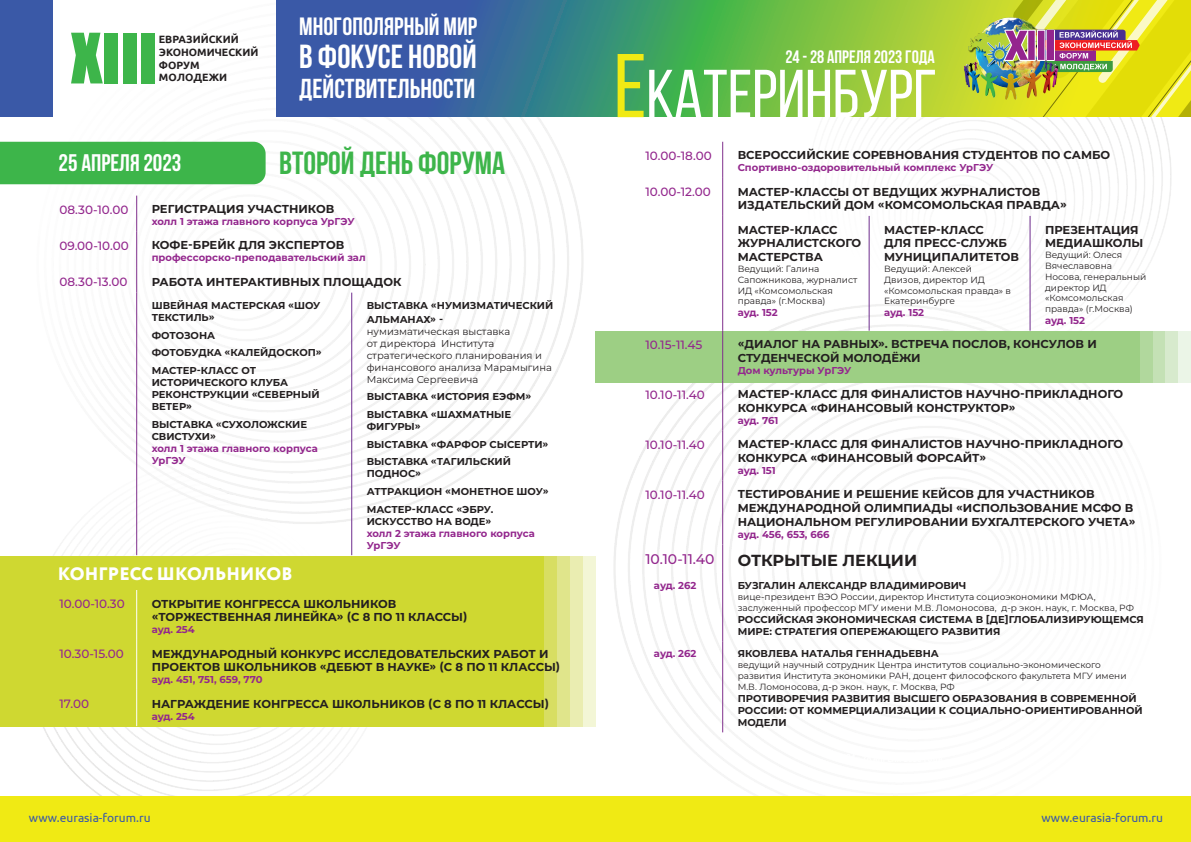
<style>
.page{position:relative;width:1191px;height:842px;background:#fff}
.page>*{position:absolute;margin:0;border:0;box-sizing:border-box;transform-origin:0 0}
.t1{font:67.7px "Bebas Neue";color:#fff}
.t2{font:64.2px "Impact";color:#3db54a}
.t3{font:700 33.4px "Bebas Neue";color:#fff}
.t4{font:700 32px "Bebas Neue";color:#3db54a}
.t5{font:700 27.4px "Bebas Neue";color:#fff}
.t6{font:700 25px "Bebas Neue";color:#fff}
.t7{font:700 24px "Bebas Neue";color:#fff}
.t8{font:700 18px "Bebas Neue";color:#fff}
.t9{font:800 18px "Circe";letter-spacing:.01em;color:#fff}
.t10{font:700 16px "Montserrat";color:#231f20}
.t11{font:500 14px "Montserrat";color:#93278d}
.t12{font:500 12px "Montserrat";color:#93278d}
.t13{font:12px "Ubuntu";color:#3a59a7}
.t14{font:700 11.5px/13.8px "Montserrat";color:#231f20}
.t15{font:700 10.6px/12.7px "Ubuntu";color:#231f20}
.t16{font:700 10px/12px "Montserrat";color:#231f20}
.t17{font:700 10px/12px "Montserrat";color:#93278d}
.t18{font:10px/12px "Montserrat";color:#231f20}
.t19{font:9px/10.8px "Montserrat";color:#231f20}
.s1{font-size:90.2px;color:#f0ea14}
</style>
<div class="page">
<img style="left:614px;top:117px;width:557px;height:656px">
<img style="left:26px;top:117px;width:558px;height:679px">
<div style="left:0;top:0;width:53px;height:117px;background:#3a59a7"></div>
<svg style="left:276px;top:0;width:710px;height:117px;background:#589470"></svg>
<img style="left:967px;top:15px;width:19px;height:43px">
<img style="left:962px;top:58px;width:24px;height:44px">
<img style="left:986px;top:0;width:205px;height:117px">
<div style="left:1047px;top:31px;width:6px;height:29px;background:#94258e"></div>
<div style="left:0;top:796px;width:1191px;height:46px;background:#f0ea14"></div>
<div style="left:0;top:556px;width:545px;height:170px;background:#cfd831"></div>
<div style="left:544px;top:556px;width:13px;height:170px;background:#d8de62"></div>
<div style="left:557px;top:556px;width:13px;height:170px;background:#e0e58b"></div>
<div style="left:570px;top:556px;width:13px;height:170px;background:#eaedb1"></div>
<div style="left:583px;top:556px;width:12px;height:170px;background:#f3f6d6"></div>
<div style="left:595px;top:332px;width:545px;height:51px;background:#9dcf84"></div>
<div style="left:1140px;top:332px;width:12px;height:51px;background:#b1d89d"></div>
<div style="left:1152px;top:332px;width:13px;height:51px;background:#c4e1b5"></div>
<div style="left:1165px;top:332px;width:13px;height:51px;background:#d7eacd"></div>
<div style="left:1178px;top:332px;width:13px;height:51px;background:#ebf5e7"></div>
<hr style="left:136px;top:196px;width:1px;height:36px;background:#80308c">
<hr style="left:136px;top:232px;width:1px;height:36px;background:#80308c">
<svg style="left:136px;top:268px;width:1px;height:25px"></svg>
<hr style="left:136px;top:293px;width:1px;height:262px;background:#80308c">
<hr style="left:351px;top:293px;width:1px;height:262px;background:#6f2d8e">
<hr style="left:136px;top:590px;width:1px;height:50px;background:#fff">
<hr style="left:136px;top:640px;width:1px;height:50px;background:#fff">
<hr style="left:136px;top:690px;width:1px;height:36px;background:#fff">
<div style="left:0;top:142px;width:266px;height:42px;background:#3db54a"></div>
<hr style="left:722px;top:216px;width:1px;height:115px;background:#80308c">
<hr style="left:868px;top:216px;width:1px;height:115px;background:#6f2d8e">
<hr style="left:1029px;top:216px;width:1px;height:115px;background:#6f2d8e">
<hr style="left:722px;top:142px;width:1px;height:36px;background:#80308c">
<hr style="left:722px;top:178px;width:1px;height:38px;background:#80308c">
<hr style="left:722px;top:331px;width:1px;height:50px;background:#80308c">
<hr style="left:722px;top:381px;width:1px;height:50px;background:#80308c">
<hr style="left:722px;top:431px;width:1px;height:50px;background:#80308c">
<hr style="left:722px;top:481px;width:1px;height:63px;background:#80308c">
<svg style="left:722px;top:544px;width:1px;height:29px"></svg>
<hr style="left:722px;top:573px;width:1px;height:68px;background:#80308c">
<hr style="left:722px;top:641px;width:1px;height:91px;background:#80308c">
<h2 class="t2" style="left:71px;top:8px;width:88px">XIII</h2>
<p class="t15" style="left:159px;top:33px;width:101px">ЕВРАЗИЙСКИЙ<br>ЭКОНОМИЧЕСКИЙ<br>ФОРУМ<br>МОЛОДЕЖИ</p>
<h3 class="t6" style="left:299px;top:12px;width:179px">МНОГОПОЛЯРНЫЙ МИР</h3>
<h3 class="t3" style="left:299px;top:38px;width:179px">В ФОКУСЕ НОВОЙ</h3>
<h3 class="t5" style="left:299px;top:74px;width:177px">ДЕЙСТВИТЕЛЬНОСТИ</h3>
<h3 class="t8" style="left:785px;top:47px;width:151px">24 - 28 апреля 2023 года</h3>
<h1 class="t1" style="left:614px;top:57px;width:325px"><span class="s1">Е</span>катеринбург</h1>
<h3 class="t7" style="left:59px;top:149px;width:124px">25 апреля 2023</h3>
<h3 class="t4" style="left:279px;top:145px;width:227px">Второй день форума</h3>
<p class="t12" style="left:645px;top:147px;width:68px">10.00-18.00</p>
<p class="t14" style="left:737px;top:148px;width:374px">ВСЕРОССИЙСКИЕ СОРЕВНОВАНИЯ СТУДЕНТОВ ПО САМБО</p>
<p class="t17" style="left:737px;top:161px;width:257px">Спортивно-оздоровительный комплекс УрГЭУ</p>
<p class="t12" style="left:59px;top:201px;width:70px">08.30-10.00</p>
<p class="t14" style="left:152px;top:202px;width:184px">РЕГИСТРАЦИЯ УЧАСТНИКОВ</p>
<p class="t17" style="left:152px;top:215px;width:204px">холл 1 этажа главного корпуса УрГЭУ</p>
<p class="t12" style="left:59px;top:237px;width:71px">09.00-10.00</p>
<p class="t14" style="left:152px;top:238px;width:194px">КОФЕ-БРЕЙК ДЛЯ ЭКСПЕРТОВ</p>
<p class="t17" style="left:152px;top:251px;width:215px">профессорско-преподавательский зал</p>
<p class="t12" style="left:59px;top:273px;width:69px">08.30-13.00</p>
<p class="t14" style="left:152px;top:274px;width:251px">РАБОТА ИНТЕРАКТИВНЫХ ПЛОЩАДОК</p>
<p class="t16" style="left:152px;top:299px;width:170px">ШВЕЙНАЯ МАСТЕРСКАЯ «ШОУ<br>ТЕКСТИЛЬ»</p>
<p class="t16" style="left:152px;top:326px;width:172px;line-height:17.7px">ФОТОЗОНА<br>ФОТОБУДКА «КАЛЕЙДОСКОП»<br>МАСТЕР-КЛАСС ОТ</p>
<p class="t16" style="left:152px;top:376px;width:169px">ИСТОРИЧЕСКОГО КЛУБА<br>РЕКОНСТРУКЦИИ «СЕВЕРНЫЙ<br>ВЕТЕР»</p>
<p class="t16" style="left:152px;top:417px;width:157px">ВЫСТАВКА «СУХОЛОЖСКИЕ<br>СВИСТУХИ»</p>
<p class="t17" style="left:152px;top:441px;width:168px">холл 1 этажа главного корпуса<br>УрГЭУ</p>
<p class="t16" style="left:367px;top:298px;width:188px;line-height:13.8px">ВЫСТАВКА «НУМИЗМАТИЧЕСКИЙ<br>АЛЬМАНАХ» -</p>
<p class="t18" style="left:367px;top:325px;width:187px">нумизматическая выставка<br>от директора Института стратегического планирования и финансового анализа Марамыгина<br>Максима Сергеевича</p>
<p class="t16" style="left:367px;top:387px;width:166px;line-height:17.7px">ВЫСТАВКА «ИСТОРИЯ ЕЭФМ»<br>ВЫСТАВКА «ШАХМАТНЫЕ</p>
<p class="t16" style="left:367px;top:417px;width:183px;line-height:17.7px">ФИГУРЫ»<br>ВЫСТАВКА «ФАРФОР СЫСЕРТИ»<br>ВЫСТАВКА «ТАГИЛЬСКИЙ</p>
<p class="t16" style="left:367px;top:464px;width:183px;line-height:17.7px">ПОДНОС»<br>АТТРАКЦИОН «МОНЕТНОЕ ШОУ»<br>МАСТЕР-КЛАСС «ЭБРУ.</p>
<p class="t16" style="left:367px;top:515px;width:126px">ИСКУССТВО НА ВОДЕ»</p>
<p class="t17" style="left:367px;top:527px;width:170px">холл 2 этажа главного корпуса<br>УрГЭУ</p>
<h3 class="t9" style="left:58px;top:561px;width:236px">КОНГРЕСС ШКОЛЬНИКОВ</h3>
<p class="t12" style="left:59px;top:595px;width:67px">10.00-10.30</p>
<p class="t14" style="left:152px;top:596px;width:317px">ОТКРЫТИЕ КОНГРЕССА ШКОЛЬНИКОВ «ТОРЖЕСТВЕННАЯ ЛИНЕЙКА» (С 8 ПО 11 КЛАССЫ)</p>
<p class="t17" style="left:152px;top:623px;width:45px">ауд. 254</p>
<p class="t12" style="left:59px;top:645px;width:66px">10.30-15.00</p>
<p class="t14" style="left:152px;top:646px;width:410px">МЕЖДУНАРОДНЫЙ КОНКУРС ИССЛЕДОВАТЕЛЬСКИХ РАБОТ И<br>ПРОЕКТОВ ШКОЛЬНИКОВ «ДЕБЮТ В НАУКЕ» (С 8 ПО 11 КЛАССЫ)</p>
<p class="t17" style="left:152px;top:673px;width:112px">ауд. 451, 751, 659, 770</p>
<p class="t12" style="left:59px;top:695px;width:31px">17.00</p>
<p class="t14" style="left:152px;top:696px;width:399px">НАГРАЖДЕНИЕ КОНГРЕССА ШКОЛЬНИКОВ (С 8 ПО 11 КЛАССЫ)</p>
<p class="t17" style="left:152px;top:709px;width:45px">ауд. 254</p>
<p class="t12" style="left:645px;top:183px;width:67px">10.00-12.00</p>
<p class="t14" style="left:737px;top:184px;width:330px">МАСТЕР-КЛАССЫ ОТ ВЕДУЩИХ ЖУРНАЛИСТОВ<br>ИЗДАТЕЛЬСКИЙ ДОМ «КОМСОМОЛЬСКАЯ ПРАВДА»</p>
<p class="t14" style="left:737px;top:222px;width:125px">МАСТЕР-КЛАСС<br>ЖУРНАЛИСТСКОГО<br>МАСТЕРСТВА</p>
<p class="t19" style="left:737px;top:263px;width:121px">Ведущий: Галина<br>Сапожникова, журналист<br>ИД «Комсомольская правда» (г.Москва)</p>
<p class="t17" style="left:737px;top:306px;width:41px">ауд. 152</p>
<p class="t14" style="left:1045px;top:222px;width:100px">ПРЕЗЕНТАЦИЯ<br>МЕДИАШКОЛЫ</p>
<p class="t19" style="left:1045px;top:249px;width:103px">Ведущий: Олеся<br>Вячеславовна<br>Носова, генеральный директор ИД «Комсомольская правда» (г.Москва)</p>
<p class="t17" style="left:1045px;top:314px;width:41px">ауд. 152</p>
<p class="t14" style="left:884px;top:222px;width:136px">МАСТЕР-КЛАСС<br>ДЛЯ ПРЕСС-СЛУЖБ<br>МУНИЦИПАЛИТЕТОВ</p>
<p class="t19" style="left:884px;top:263px;width:128px">Ведущий: Алексей<br>Двизов, директор ИД «Комсомольская правда» в<br>Екатеринбурге</p>
<p class="t17" style="left:884px;top:306px;width:41px">ауд. 152</p>
<p class="t12" style="left:645px;top:336px;width:58px">10.15-11.45</p>
<p class="t14" style="left:737px;top:337px;width:361px">«ДИАЛОГ НА РАВНЫХ». ВСТРЕЧА ПОСЛОВ, КОНСУЛОВ И<br>СТУДЕНЧЕСКОЙ МОЛОДЁЖИ</p>
<p class="t17" style="left:737px;top:364px;width:115px">Дом культуры УрГЭУ</p>
<p class="t12" style="left:645px;top:386px;width:61px">10.10-11.40</p>
<p class="t14" style="left:737px;top:387px;width:387px">МАСТЕР-КЛАСС ДЛЯ ФИНАЛИСТОВ НАУЧНО-ПРИКЛАДНОГО<br>КОНКУРСА «ФИНАНСОВЫЙ КОНСТРУКТОР»</p>
<p class="t17" style="left:737px;top:414px;width:42px">ауд. 761</p>
<p class="t12" style="left:645px;top:436px;width:61px">10.10-11.40</p>
<p class="t14" style="left:737px;top:437px;width:387px">МАСТЕР-КЛАСС ДЛЯ ФИНАЛИСТОВ НАУЧНО-ПРИКЛАДНОГО<br>КОНКУРСА «ФИНАНСОВЫЙ ФОРСАЙТ»</p>
<p class="t17" style="left:737px;top:464px;width:40px">ауд. 151</p>
<p class="t12" style="left:645px;top:486px;width:61px">10.10-11.40</p>
<p class="t14" style="left:737px;top:487px;width:399px">ТЕСТИРОВАНИЕ И РЕШЕНИЕ КЕЙСОВ ДЛЯ УЧАСТНИКОВ<br>МЕЖДУНАРОДНОЙ ОЛИМПИАДЫ «ИСПОЛЬЗОВАНИЕ МСФО В<br>НАЦИОНАЛЬНОМ РЕГУЛИРОВАНИИ БУХГАЛТЕРСКОГО УЧЕТА»</p>
<p class="t17" style="left:737px;top:528px;width:93px">ауд. 456, 653, 666</p>
<p class="t11" style="left:645px;top:550px;width:71px">10.10-11.40</p>
<h3 class="t10" style="left:737px;top:549px;width:181px">ОТКРЫТЫЕ ЛЕКЦИИ</h3>
<p class="t17" style="left:654px;top:579px;width:44px">ауд. 262</p>
<p class="t16" style="left:737px;top:579px;width:230px">БУЗГАЛИН АЛЕКСАНДР ВЛАДИМИРОВИЧ</p>
<p class="t19" style="left:737px;top:591px;width:398px">вице-президент ВЭО России, директор Института социоэкономики МФЮА, заслуженный профессор МГУ имени М.В. Ломоносова, д-р экон. наук, г. Москва, РФ</p>
<p class="t16" style="left:737px;top:613px;width:408px">РОССИЙСКАЯ ЭКОНОМИЧЕСКАЯ СИСТЕМА В [ДЕ]ГЛОБАЛИЗИРУЮЩЕМСЯ<br>МИРЕ: СТРАТЕГИЯ ОПЕРЕЖАЮЩЕГО РАЗВИТИЯ</p>
<p class="t17" style="left:654px;top:647px;width:44px">ауд. 262</p>
<p class="t16" style="left:737px;top:647px;width:203px">ЯКОВЛЕВА НАТАЛЬЯ ГЕННАДЬЕВНА</p>
<p class="t19" style="left:737px;top:659px;width:390px">ведущий научный сотрудник Центра институтов социально-экономического развития Института экономики РАН, доцент философского факультета МГУ имени<br>М.В. Ломоносова, д-р экон. наук, г. Москва, РФ</p>
<p class="t16" style="left:737px;top:692px;width:406px">ПРОТИВОРЕЧИЯ РАЗВИТИЯ ВЫСШЕГО ОБРАЗОВАНИЯ В СОВРЕМЕННОЙ<br>РОССИИ: ОТ КОММЕРЦИАЛИЗАЦИИ К СОЦИАЛЬНО-ОРИЕНТИРОВАННОЙ<br>МОДЕЛИ</p>
<p class="t13" style="left:29px;top:810px;width:123px">www.eurasia-forum.ru</p>
<p class="t13" style="left:1041px;top:810px;width:123px">www.eurasia-forum.ru</p>
</div>
